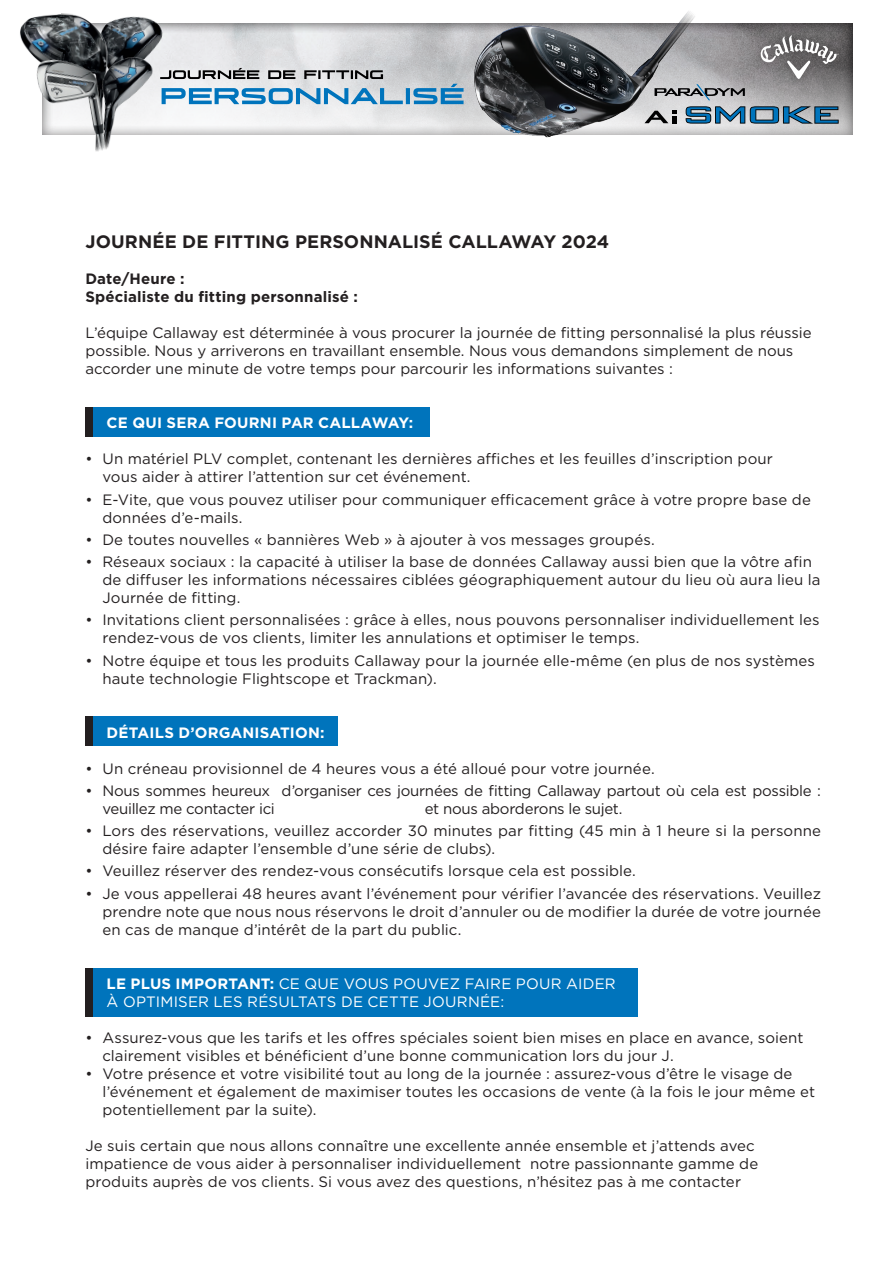
<style>
.page{position:relative;width:893px;height:1263px;background:#fff}
.page>*{position:absolute;margin:0;border:0;box-sizing:border-box;transform-origin:0 0}
.t1{font:700 18px "Gotham";color:#231f20}
.t2{font:15px/18px "Gotham";letter-spacing:.005em;color:#231f20}
.t3{font:15px/18px "Gotham";letter-spacing:-.02em;color:#231f20}
.t4{font:15px/18px "Gotham";letter-spacing:.015em;color:#fff}
.t5{font:700 15px "Gotham";letter-spacing:.01em;color:#fff}
.t6{font:700 15px "Gotham";letter-spacing:.01em;color:#231f20}
.s1{font-weight:700}
</style>
<div class="page">
<div style="left:85px;top:407px;width:344px;height:30px;background:#0074bc"></div>
<div style="left:85px;top:407px;width:8px;height:30px;background:#231f20"></div>
<div style="left:85px;top:716px;width:253px;height:30px;background:#0074bc"></div>
<div style="left:85px;top:716px;width:8px;height:30px;background:#231f20"></div>
<div style="left:85px;top:968px;width:553px;height:49px;background:#0074bc"></div>
<div style="left:85px;top:968px;width:8px;height:49px;background:#231f20"></div>
<div style="left:41px;top:23px;width:812px;height:113px;background:#231f20;opacity:.5"></div>
<img style="left:125px;top:16px;width:65px;height:120px">
<img style="left:20px;top:13px;width:105px;height:31px">
<img style="left:154px;top:56px;width:12px;height:80px">
<img style="left:23px;top:44px;width:131px;height:108px">
<svg style="left:736px;top:84px;width:9px;height:16px"></svg>
<svg style="left:736px;top:106px;width:103px;height:18px"></svg>
<img style="left:450px;top:11px;width:286px;height:127px">
<div style="left:752px;top:27px;width:94px;height:60px;background:#231f20;opacity:.35"></div>
<svg style="left:759px;top:35px;width:80px;height:44px"></svg>
<svg style="left:160px;top:68px;width:304px;height:36px"></svg>
<p class="t1" style="left:85px;top:230px;width:525px">JOURNÉE DE FITTING PERSONNALISÉ CALLAWAY 2024</p>
<p class="t6" style="left:85px;top:269px;width:101px">Date/Heure :</p>
<p class="t6" style="left:85px;top:287px;width:274px">Spécialiste du fitting personnalisé :</p>
<p class="t2" style="left:85px;top:324px;width:728px">L’équipe Callaway est déterminée à vous procurer la journée de fitting personnalisé la plus réussie possible. Nous y arriverons en travaillant ensemble. Nous vous demandons simplement de nous accorder une minute de votre temps pour parcourir les informations suivantes :</p>
<p class="t5" style="left:107px;top:413px;width:308px">CE QUI SERA FOURNI PAR CALLAWAY:</p>
<p class="t2" style="left:102px;top:450px;width:672px;text-indent:-17px">• Un matériel PLV complet, contenant les dernières affiches et les feuilles d’inscription pour vous aider à attirer l’attention sur cet événement.</p>
<p class="t2" style="left:102px;top:490px;width:710px;text-indent:-17px">• E-Vite, que vous pouvez utiliser pour communiquer efficacement grâce à votre propre base de données d’e-mails.</p>
<p class="t2" style="left:85px;top:530px;width:571px">• De toutes nouvelles « bannières Web » à ajouter à vos messages groupés.</p>
<p class="t2" style="left:102px;top:552px;width:720px;text-indent:-17px">• Réseaux sociaux : la capacité à utiliser la base de données Callaway aussi bien que la vôtre afin de diffuser les informations nécessaires ciblées géographiquement autour du lieu où aura lieu la<br>Journée de fitting.</p>
<p class="t2" style="left:102px;top:611px;width:719px;text-indent:-17px">• Invitations client personnalisées : grâce à elles, nous pouvons personnaliser individuellement les rendez-vous de vos clients, limiter les annulations et optimiser le temps.</p>
<p class="t2" style="left:102px;top:651px;width:714px;text-indent:-17px">• Notre équipe et tous les produits Callaway pour la journée elle-même (en plus de nos systèmes haute technologie Flightscope et Trackman).</p>
<p class="t5" style="left:107px;top:722px;width:220px">DÉTAILS D’ORGANISATION:</p>
<p class="t2" style="left:85px;top:759px;width:571px">• Un créneau provisionnel de 4 heures vous a été alloué pour votre journée.</p>
<p class="t3" style="left:102px;top:781px;width:720px;text-indent:-17px">• Nous sommes heureux d’organiser ces journées de fitting Callaway partout où cela est possible : veuillez me contacter ici</p>
<p class="t3" style="left:425px;top:799px;width:199px">et nous aborderons le sujet.</p>
<p class="t2" style="left:102px;top:821px;width:720px;text-indent:-17px">• Lors des réservations, veuillez accorder 30 minutes par fitting (45 min à 1 heure si la personne désire faire adapter l’ensemble d’une série de clubs).</p>
<p class="t2" style="left:85px;top:862px;width:552px">• Veuillez réserver des rendez-vous consécutifs lorsque cela est possible.</p>
<p class="t2" style="left:102px;top:884px;width:720px;text-align:justify;text-indent:-17px">• Je vous appellerai 48 heures avant l’événement pour vérifier l’avancée des réservations. Veuillez prendre note que nous nous réservons le droit d’annuler ou de modifier la durée de votre journée en cas de manque d’intérêt de la part du public.</p>
<p class="t4" style="left:107px;top:974px;width:510px"><span class="s1">LE PLUS IMPORTANT:</span> CE QUE VOUS POUVEZ FAIRE POUR AIDER<br>À OPTIMISER LES RÉSULTATS DE CETTE JOURNÉE:</p>
<p class="t2" style="left:102px;top:1028px;width:702px;text-indent:-17px">• Assurez-vous que les tarifs et les offres spéciales soient bien mises en place en avance, soient clairement visibles et bénéficient d’une bonne communication lors du jour J.</p>
<p class="t2" style="left:102px;top:1064px;width:714px;text-indent:-17px">• Votre présence et votre visibilité tout au long de la journée : assurez-vous d’être le visage de l’événement et également de maximiser toutes les occasions de vente (à la fois le jour même et potentiellement par la suite).</p>
<p class="t2" style="left:85px;top:1136px;width:674px">Je suis certain que nous allons connaître une excellente année ensemble et j’attends avec impatience de vous aider à personnaliser individuellement notre passionnante gamme de produits auprès de vos clients. Si vous avez des questions, n’hésitez pas à me contacter</p>
</div>
